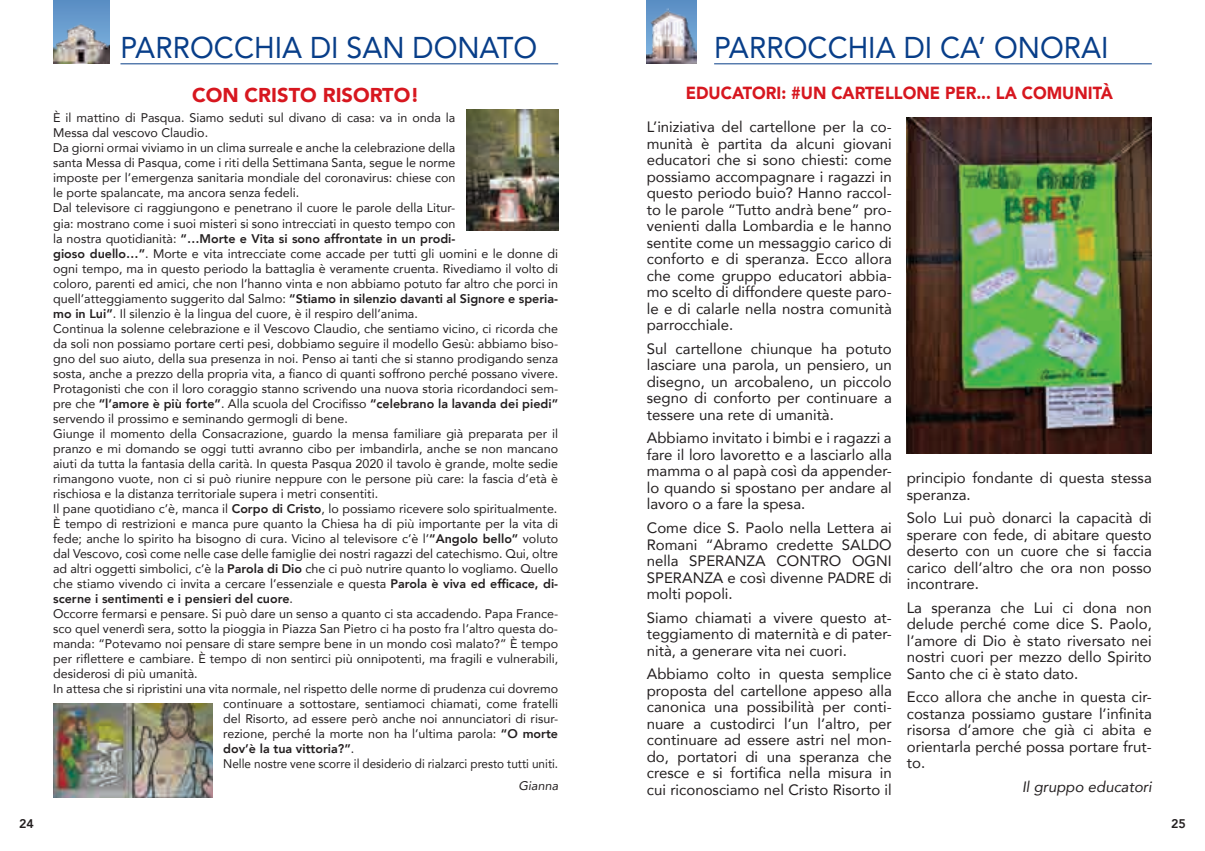
<style>
.page{position:relative;width:1205px;height:851px;background:#fff}
.page>*{position:absolute;margin:0;border:0;box-sizing:border-box;transform-origin:0 0}
.t1{font:30px "Avenir";color:#083e89;scale:.95 1}
.t2{font:900 20px "Avenir";color:#d7171f}
.t3{font:900 17.5px "Avenir";color:#d7171f;scale:.94 1}
.t4{font:15px/16.5px "Avenir";color:#231f20;text-align:justify}
.t5{font:italic 15px "Avenir";color:#231f20}
.t6{font:12.5px "Avenir";color:#231f20}
.t7{font:800 12.5px "Avenir";color:#231f20}
.t8{font:12.5px "Avenir";color:#231f20;scale:.94 1}
.t9{font:italic 12.5px "Avenir";color:#231f20}
.s1{font-weight:400}
.s2{font-weight:800}
</style>
<div class="page">
<div style="left:53px;top:0;width:57px;height:64px;background:#6194c9"></div>
<img style="left:53px;top:22px;width:57px;height:42px">
<hr style="left:120px;top:63px;width:438px;height:1px;background:#083e89">
<img style="left:466px;top:110px;width:92px;height:120px">
<img style="left:53px;top:703px;width:160px;height:94px">
<img style="left:647px;top:0;width:49px;height:64px">
<hr style="left:714px;top:63px;width:438px;height:1px;background:#083e89">
<img style="left:906px;top:117px;width:246px;height:337px">
<h1 class="t1" style="left:120px;top:24px;width:440px">PARROCCHIA DI SAN DONATO</h1>
<h2 class="t2" style="left:192px;top:77px;width:229px">CON CRISTO RISORTO!</h2>
<p class="t6" style="left:53px;top:108px;width:404px">È il mattino di Pasqua. Siamo seduti sul divano di casa: va in onda la</p>
<p class="t6" style="left:53px;top:123px;width:156px">Messa dal vescovo Claudio.</p>
<p class="t6" style="left:53px;top:138px;width:404px">Da giorni ormai viviamo in un clima surreale e anche la celebrazione della</p>
<p class="t6" style="left:53px;top:153px;width:404px">santa Messa di Pasqua, come i riti della Settimana Santa, segue le norme</p>
<p class="t6" style="left:53px;top:168px;width:404px">imposte per l’emergenza sanitaria mondiale del coronavirus: chiese con</p>
<p class="t6" style="left:53px;top:183px;width:247px">le porte spalancate, ma ancora senza fedeli.</p>
<p class="t6" style="left:53px;top:198px;width:404px">Dal televisore ci raggiungono e penetrano il cuore le parole della Litur-</p>
<p class="t6" style="left:53px;top:213px;width:404px">gia: mostrano come i suoi misteri si sono intrecciati in questo tempo con</p>
<p class="t7" style="left:53px;top:228px;width:404px"><span class="s1">la nostra quotidianità:</span> “…Morte e Vita si sono affrontate in un prodi-</p>
<p class="t6" style="left:53px;top:243px;width:506px"><span class="s2">gioso duello…”</span>. Morte e vita intrecciate come accade per tutti gli uomini e le donne di</p>
<p class="t6" style="left:53px;top:258px;width:506px">ogni tempo, ma in questo periodo la battaglia è veramente cruenta. Rivediamo il volto di</p>
<p class="t6" style="left:53px;top:273px;width:506px">coloro, parenti ed amici, che non l’hanno vinta e non abbiamo potuto far altro che porci in</p>
<p class="t7" style="left:53px;top:288px;width:506px"><span class="s1">quell’atteggiamento suggerito dal Salmo:</span> “Stiamo in silenzio davanti al Signore e speria-</p>
<p class="t6" style="left:53px;top:303px;width:366px"><span class="s2">mo in Lui”</span>. Il silenzio è la lingua del cuore, è il respiro dell’anima.</p>
<p class="t6" style="left:53px;top:318px;width:506px">Continua la solenne celebrazione e il Vescovo Claudio, che sentiamo vicino, ci ricorda che</p>
<p class="t6" style="left:53px;top:333px;width:506px">da soli non possiamo portare certi pesi, dobbiamo seguire il modello Gesù: abbiamo biso-</p>
<p class="t6" style="left:53px;top:348px;width:506px">gno del suo aiuto, della sua presenza in noi. Penso ai tanti che si stanno prodigando senza</p>
<p class="t6" style="left:53px;top:363px;width:506px">sosta, anche a prezzo della propria vita, a fianco di quanti soffrono perché possano vivere.</p>
<p class="t6" style="left:53px;top:378px;width:506px">Protagonisti che con il loro coraggio stanno scrivendo una nuova storia ricordandoci sem-</p>
<p class="t7" style="left:53px;top:393px;width:506px"><span class="s1">pre che</span> “l’amore è più forte”<span class="s1">. Alla scuola del Crocifisso</span> “celebrano la lavanda dei piedi”</p>
<p class="t6" style="left:53px;top:408px;width:296px">servendo il prossimo e seminando germogli di bene.</p>
<p class="t6" style="left:53px;top:423px;width:506px">Giunge il momento della Consacrazione, guardo la mensa familiare già preparata per il</p>
<p class="t6" style="left:53px;top:438px;width:506px">pranzo e mi domando se oggi tutti avranno cibo per imbandirla, anche se non mancano</p>
<p class="t6" style="left:53px;top:453px;width:506px">aiuti da tutta la fantasia della carità. In questa Pasqua 2020 il tavolo è grande, molte sedie</p>
<p class="t6" style="left:53px;top:468px;width:506px">rimangono vuote, non ci si può riunire neppure con le persone più care: la fascia d’età è</p>
<p class="t6" style="left:53px;top:483px;width:326px">rischiosa e la distanza territoriale supera i metri consentiti.</p>
<p class="t6" style="left:53px;top:498px;width:506px">Il pane quotidiano c’è, manca il <span class="s2">Corpo di Cristo</span>, lo possiamo ricevere solo spiritualmente.</p>
<p class="t6" style="left:53px;top:513px;width:506px">È tempo di restrizioni e manca pure quanto la Chiesa ha di più importante per la vita di</p>
<p class="t6" style="left:53px;top:528px;width:506px">fede; anche lo spirito ha bisogno di cura. Vicino al televisore c’è l’<span class="s2">“Angolo bello”</span> voluto</p>
<p class="t6" style="left:53px;top:543px;width:506px">dal Vescovo, così come nelle case delle famiglie dei nostri ragazzi del catechismo. Qui, oltre</p>
<p class="t6" style="left:53px;top:558px;width:506px">ad altri oggetti simbolici, c’è la <span class="s2">Parola di Dio</span> che ci può nutrire quanto lo vogliamo. Quello</p>
<p class="t6" style="left:53px;top:573px;width:506px">che stiamo vivendo ci invita a cercare l’essenziale e questa <span class="s2">Parola è viva ed efficace, di-</span></p>
<p class="t7" style="left:53px;top:588px;width:241px">scerne i sentimenti e i pensieri del cuore<span class="s1">.</span></p>
<p class="t6" style="left:53px;top:603px;width:506px">Occorre fermarsi e pensare. Si può dare un senso a quanto ci sta accadendo. Papa France-</p>
<p class="t6" style="left:53px;top:618px;width:506px">sco quel venerdì sera, sotto la pioggia in Piazza San Pietro ci ha posto fra l’altro questa do-</p>
<p class="t6" style="left:53px;top:633px;width:506px">manda: “Potevamo noi pensare di stare sempre bene in un mondo così malato?” È tempo</p>
<p class="t6" style="left:53px;top:648px;width:506px">per riflettere e cambiare. È tempo di non sentirci più onnipotenti, ma fragili e vulnerabili,</p>
<p class="t6" style="left:53px;top:663px;width:146px">desiderosi di più umanità.</p>
<p class="t6" style="left:53px;top:678px;width:506px">In attesa che si ripristini una vita normale, nel rispetto delle norme di prudenza cui dovremo</p>
<p class="t6" style="left:223px;top:693px;width:336px">continuare a sottostare, sentiamoci chiamati, come fratelli</p>
<p class="t6" style="left:223px;top:708px;width:336px">del Risorto, ad essere però anche noi annunciatori di risur-</p>
<p class="t6" style="left:223px;top:723px;width:336px">rezione, perché la morte non ha l’ultima parola: <span class="s2">“O morte</span></p>
<p class="t7" style="left:223px;top:738px;width:133px">dov’è la tua vittoria?”<span class="s1">.</span></p>
<p class="t8" style="left:223px;top:753px;width:358px">Nelle nostre vene scorre il desiderio di rialzarci presto tutti uniti.</p>
<p class="t9" style="left:518px;top:777px;width:41px">Gianna</p>
<h1 class="t1" style="left:714px;top:24px;width:417px">PARROCCHIA DI CA’ ONORAI</h1>
<h3 class="t3" style="left:686px;top:78px;width:456px">EDUCATORI: #UN CARTELLONE PER... LA COMUNITÀ</h3>
<p class="t4" style="left:647px;top:118px;width:246px">L’iniziativa del cartellone per la co&shy;munità è partita da alcuni giovani educatori che si sono chiesti: come possiamo accompagnare i ragazzi in questo periodo buio? Hanno raccol&shy;to le parole “Tutto andrà bene” pro&shy;venienti dalla Lombardia e le hanno sentite come un messaggio carico di conforto e di speranza. Ecco allora che come gruppo educatori abbia&shy;mo scelto di diffondere queste paro&shy;le e di calarle nella nostra comunità parrocchiale.</p>
<p class="t4" style="left:647px;top:340px;width:246px">Sul cartellone chiunque ha potuto lasciare una parola, un pensiero, un disegno, un arcobaleno, un piccolo segno di conforto per continuare a tessere una rete di umanità.</p>
<p class="t4" style="left:647px;top:429px;width:246px">Abbiamo invitato i bimbi e i ragazzi a fare il loro lavoretto e a lasciarlo alla mamma o al papà così da appender&shy;lo quando si spostano per andare al lavoro o a fare la spesa.</p>
<p class="t4" style="left:647px;top:519px;width:246px">Come dice S. Paolo nella Lettera ai Romani “Abramo credette SALDO nella SPERANZA CONTRO OGNI SPERANZA e così divenne PADRE di molti popoli.</p>
<p class="t4" style="left:647px;top:608px;width:246px">Siamo chiamati a vivere questo at&shy;teggiamento di maternità e di pater&shy;nità, a generare vita nei cuori.</p>
<p class="t4" style="left:647px;top:665px;width:246px">Abbiamo colto in questa semplice proposta del cartellone appeso alla canonica una possibilità per conti&shy;nuare a custodirci l’un l’altro, per continuare ad essere astri nel mon&shy;do, portatori di una speranza che cresce e si fortifica nella misura in cui riconosciamo nel Cristo Risorto il</p>
<p class="t4" style="left:907px;top:469px;width:246px">principio fondante di questa stessa speranza.</p>
<p class="t4" style="left:907px;top:509px;width:246px">Solo Lui può donarci la capacità di sperare con fede, di abitare questo deserto con un cuore che si faccia carico dell’altro che ora non posso incontrare.</p>
<p class="t4" style="left:907px;top:598px;width:246px">La speranza che Lui ci dona non delude perché come dice S. Paolo, l’amore di Dio è stato riversato nei nostri cuori per mezzo dello Spirito Santo che ci è stato dato.</p>
<p class="t4" style="left:907px;top:688px;width:246px">Ecco allora che anche in questa cir&shy;costanza possiamo gustare l’infinita risorsa d’amore che già ci abita e orientarla perché possa portare frut&shy;to.</p>
<p class="t5" style="left:1022px;top:777px;width:131px">Il gruppo educatori</p>
<p class="t7" style="left:19px;top:813px;width:16px">24</p>
<p class="t7" style="left:1171px;top:813px;width:16px">25</p>
</div>
